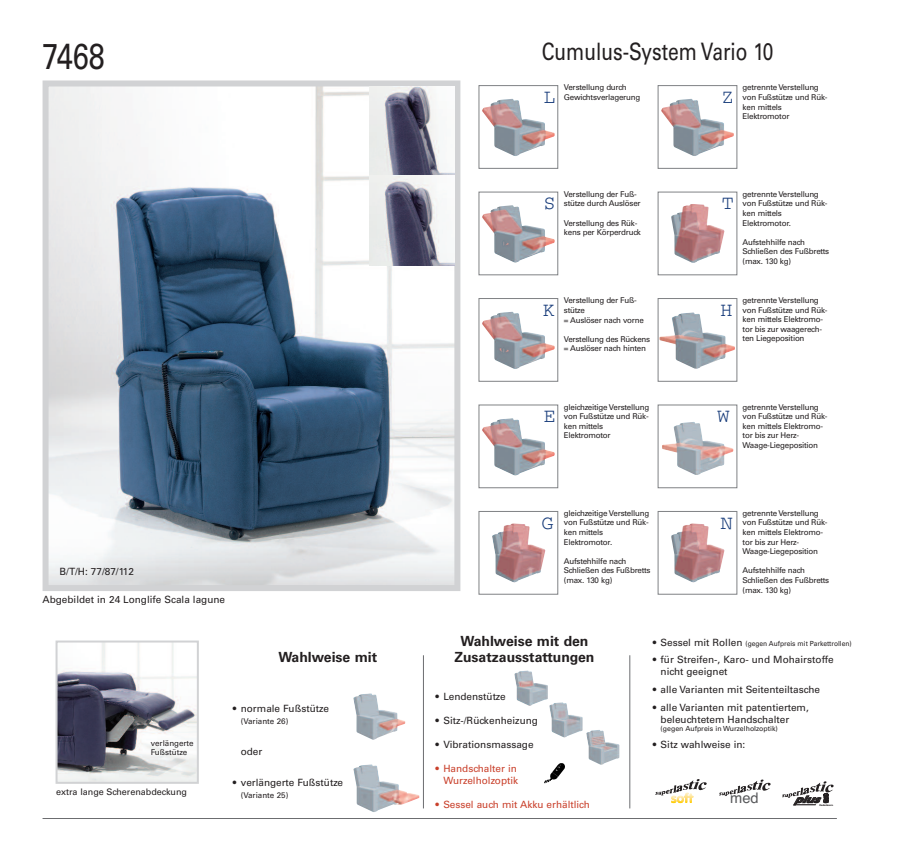
<style>
.page{position:relative;width:922px;height:851px;background:#fff}
.page>*{position:absolute;margin:0;border:0;box-sizing:border-box;transform-origin:0 0}
.t1{font:36px "Univers";color:#231f20;scale:.8 1}
.t2{font:24px "Univers";color:#231f20;scale:.8 1}
.t3{font:20px "Courier";color:#193d7b}
.t4{font:14.6px "Helvetica";color:#57585a}
.t5{font:700 14px/16.8px "Univers";color:#231f20;text-align:center}
.t6{font:italic 700 10.2px "Gill Sans";color:#231f20;scale:1.2 1}
.t7{font:10px/12px "Univers";color:#231f20}
.t8{font:10px/12px "Univers";color:#c9402b;text-align:right}
.t9{font:9px "Univers";color:#231f20}
.t10{font:8px/9.6px "Univers";letter-spacing:-.03em;color:#231f20}
.t11{font:8px/9.6px "Univers";color:#231f20}
.t12{font:7px "Univers";color:#231f20;scale:.95 1}
.t13{font:7px "Univers";color:#231f20}
.t14{font:700 2.6px "Gill Sans";color:#231f20}
.s1{font-size:10px}
</style>
<div class="page">
<img style="left:50px;top:87px;width:403px;height:497px">
<div style="left:43px;top:80px;width:417px;height:511px;border:6px solid #d1d2d4"></div>
<hr style="left:43px;top:817px;width:793px;height:1px;background:#6c6d70">
<hr style="left:629px;top:655px;width:1px;height:153px;background:#6c6d70">
<img style="left:482px;top:99px;width:72px;height:57px">
<div style="left:478px;top:85px;width:80px;height:84px;border:1px solid #808285"></div>
<img style="left:482px;top:205px;width:72px;height:57px">
<div style="left:478px;top:191px;width:80px;height:84px;border:1px solid #808285"></div>
<img style="left:482px;top:312px;width:72px;height:57px">
<div style="left:478px;top:298px;width:80px;height:84px;border:1px solid #808285"></div>
<img style="left:482px;top:418px;width:72px;height:57px">
<div style="left:478px;top:404px;width:80px;height:84px;border:1px solid #808285"></div>
<img style="left:492px;top:523px;width:53px;height:59px">
<div style="left:478px;top:511px;width:80px;height:83px;border:1px solid #808285"></div>
<img style="left:661px;top:99px;width:72px;height:57px">
<div style="left:657px;top:85px;width:80px;height:84px;border:1px solid #808285"></div>
<img style="left:671px;top:204px;width:53px;height:59px">
<div style="left:657px;top:191px;width:80px;height:84px;border:1px solid #808285"></div>
<img style="left:659px;top:312px;width:75px;height:57px">
<div style="left:657px;top:298px;width:80px;height:84px;border:1px solid #808285"></div>
<img style="left:662px;top:422px;width:71px;height:53px">
<div style="left:657px;top:404px;width:80px;height:84px;border:1px solid #808285"></div>
<img style="left:671px;top:523px;width:53px;height:59px">
<div style="left:657px;top:511px;width:80px;height:83px;border:1px solid #808285"></div>
<svg style="left:655px;top:779px;width:51px;height:24px"></svg>
<svg style="left:719px;top:779px;width:51px;height:17px"></svg>
<svg style="left:782px;top:781px;width:51px;height:24px"></svg>
<img style="left:353px;top:693px;width:52px;height:46px">
<img style="left:353px;top:764px;width:66px;height:48px">
<hr style="left:423px;top:655px;width:1px;height:153px;background:#6c6d70">
<img style="left:514px;top:670px;width:33px;height:35px">
<img style="left:549px;top:702px;width:33px;height:35px">
<img style="left:586px;top:730px;width:33px;height:34px">
<img style="left:544px;top:763px;width:21px;height:21px">
<img style="left:59px;top:643px;width:137px;height:137px">
<div style="left:56px;top:640px;width:143px;height:143px;border:2px solid #d1d2d4"></div>
<img style="left:369px;top:86px;width:85px;height:90px">
<svg style="left:369px;top:176px;width:85px;height:89px"></svg>
<h1 class="t1" style="left:43px;top:43px;width:79px">7468</h1>
<h2 class="t2" style="left:541px;top:43px;width:291px">Cumulus-System Vario 10</h2>
<h3 class="t3" style="left:543px;top:90px;width:13px">L</h3>
<p class="t10" style="left:742px;top:84px;width:86px">getrennte Verstellung von Fußstütze und Rük&shy;ken mittels<br>Elektromotor</p>
<p class="t10" style="left:563px;top:84px;width:78px">Verstellung durch<br>Gewichtsverlagerung</p>
<h3 class="t3" style="left:721px;top:90px;width:13px">Z</h3>
<p class="t7" style="left:60px;top:566px;width:76px">B/T/H: 77/87/112</p>
<p class="t7" style="left:43px;top:594px;width:184px">Abgebildet in 24 Longlife Scala lagune</p>
<p class="t11" style="left:151px;top:738px;width:44px">verlängerte<br>Fußstütze</p>
<p class="t9" style="left:56px;top:788px;width:132px">extra lange Scherenabdeckung</p>
<h3 class="t5" style="left:278px;top:649px;width:100px">Wahlweise mit</h3>
<p class="t7" style="left:233px;top:703px;width:97px">• normale Fußstütze</p>
<p class="t11" style="left:241px;top:717px;width:49px">(Variante 26)</p>
<p class="t7" style="left:241px;top:746px;width:23px">oder</p>
<p class="t7" style="left:233px;top:777px;width:112px">• verlängerte Fußstütze</p>
<p class="t11" style="left:241px;top:791px;width:49px">(Variante 25)</p>
<h3 class="t3" style="left:543px;top:197px;width:13px">S</h3>
<p class="t10" style="left:563px;top:190px;width:78px">Verstellung der Fuß&shy;stütze durch Auslöser</p>
<p class="t10" style="left:563px;top:218px;width:78px">Verstellung des Rük&shy;kens per Körperdruck</p>
<h3 class="t3" style="left:542px;top:303px;width:13px">K</h3>
<p class="t10" style="left:563px;top:296px;width:81px">Verstellung der Fuß&shy;stütze<br>= Auslöser nach vorne</p>
<p class="t10" style="left:563px;top:335px;width:88px">Verstellung des Rückens = Auslöser nach hinten</p>
<h3 class="t3" style="left:721px;top:197px;width:13px">T</h3>
<h3 class="t3" style="left:720px;top:303px;width:13px">H</h3>
<p class="t10" style="left:742px;top:190px;width:86px">getrennte Verstellung von Fußstütze und Rük&shy;ken mittels<br>Elektromotor.</p>
<p class="t10" style="left:742px;top:238px;width:88px">Aufstehhilfe nach<br>Schließen des Fußbretts (max. 130 kg)</p>
<p class="t10" style="left:742px;top:296px;width:86px">getrennte Verstellung von Fußstütze und Rük&shy;ken mittels Elektromo&shy;tor bis zur waagerech&shy;ten Liegeposition</p>
<h3 class="t3" style="left:543px;top:409px;width:13px">E</h3>
<p class="t10" style="left:563px;top:402px;width:87px">gleichzeitige Verstellung von Fußstütze und Rük&shy;ken mittels<br>Elektromotor</p>
<h3 class="t3" style="left:717px;top:410px;width:13px">W</h3>
<p class="t10" style="left:742px;top:402px;width:86px">getrennte Verstellung von Fußstütze und Rük&shy;ken mittels Elektromo&shy;tor bis zur Herz-<br>Waage-Liegeposition</p>
<h3 class="t3" style="left:541px;top:516px;width:13px">G</h3>
<p class="t10" style="left:563px;top:508px;width:87px">gleichzeitige Verstellung von Fußstütze und Rük&shy;ken mittels<br>Elektromotor.</p>
<p class="t10" style="left:563px;top:556px;width:88px">Aufstehhilfe nach<br>Schließen des Fußbretts (max. 130 kg)</p>
<h3 class="t3" style="left:720px;top:516px;width:13px">N</h3>
<p class="t10" style="left:742px;top:508px;width:86px">getrennte Verstellung von Fußstütze und Rük&shy;ken mittels Elektromo&shy;tor bis zur Herz-<br>Waage-Liegeposition</p>
<p class="t10" style="left:742px;top:566px;width:88px">Aufstehhilfe nach<br>Schließen des Fußbretts (max. 130 kg)</p>
<h3 class="t5" style="left:454px;top:633px;width:141px">Wahlweise mit den<br>Zusatzausstattungen</h3>
<p class="t7" style="left:435px;top:691px;width:72px">• Lendenstütze</p>
<p class="t7" style="left:435px;top:715px;width:104px">• Sitz-/Rückenheizung</p>
<p class="t7" style="left:435px;top:739px;width:100px">• Vibrationsmassage</p>
<p class="t8" style="left:435px;top:763px;width:84px">• Handschalter in<br>Wurzelholzoptik</p>
<p class="t8" style="left:435px;top:799px;width:156px">• Sessel auch mit Akku erhältlich</p>
<p class="t12" style="left:652px;top:640px;width:211px"><span class="s1">• Sessel mit Rollen</span> (gegen Aufpreis mit Parkettrollen)</p>
<p class="t7" style="left:660px;top:654px;width:174px;text-indent:-8px">• für Streifen-, Karo- und Mohairstoffe nicht geeignet</p>
<p class="t7" style="left:652px;top:684px;width:169px">• alle Varianten mit Seitenteiltasche</p>
<p class="t7" style="left:660px;top:702px;width:150px;text-indent:-8px">• alle Varianten mit patentiertem, beleuchtetem Handschalter</p>
<p class="t13" style="left:660px;top:725px;width:119px">(gegen Aufpreis in Wurzelholzoptik)</p>
<p class="t7" style="left:652px;top:739px;width:94px">• Sitz wahlweise in:</p>
<h3 class="t4" style="left:730px;top:789px;width:30px">med</h3>
<p class="t6" style="left:794px;top:793px;width:28px">plus</p>
<p class="t14" style="left:819px;top:803px;width:15px">Federkern</p>
</div>
